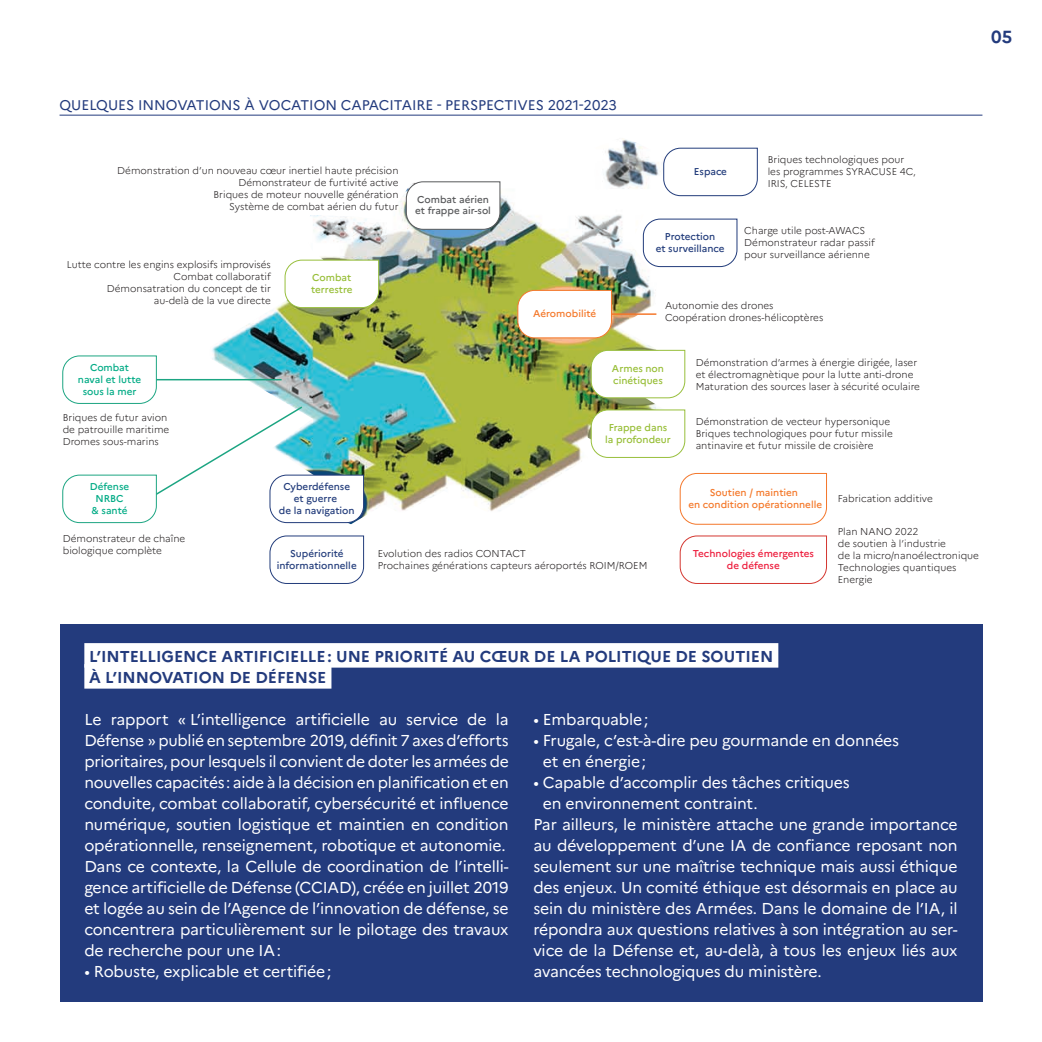
<style>
.page{position:relative;width:1042px;height:1042px;background:#fff}
.page>*{position:absolute;margin:0;border:0;box-sizing:border-box;transform-origin:0 0}
.t1{font:700 17.5px "Marianne";color:#233b7d}
.Texte_courant{font:15.75px/21px "Marianne";letter-spacing:-.01em;color:#fff;text-align:justify}
.Sous_titre_encadré{font:700 15.75px "Marianne";color:#233b7d}
.t2{font:14px "Marianne";color:#233b7d}
.t3{font:300 9.97px/11.9px "Marianne";color:#231f20}
.t4{font:500 9.97px/11.9px "Marianne";color:#223c7b;text-align:center}
.t5{font:500 9.97px/11.9px "Marianne";color:#97be36}
.t6{font:500 9.97px/11.9px "Marianne";color:#f47728;text-align:center}
.t7{font:500 9.97px/11.9px "Marianne";color:#00ab85;text-align:center}
.t8{font:500 9.97px/11.9px "Marianne";color:#ed1a3a;text-align:center}
.t9{font:500 9.97px/11.9px "Marianne";color:#57585a}
</style>
<div class="page">
<img style="left:212px;top:138px;width:447px;height:387px">
<svg style="left:642px;top:218px;width:96px;height:50px"></svg>
<svg style="left:590px;top:349px;width:96px;height:50px"></svg>
<svg style="left:590px;top:409px;width:96px;height:49px"></svg>
<svg style="left:679px;top:473px;width:148px;height:52px"></svg>
<svg style="left:663px;top:147px;width:95px;height:50px"></svg>
<svg style="left:405px;top:181px;width:96px;height:49px"></svg>
<svg style="left:284px;top:259px;width:96px;height:50px"></svg>
<svg style="left:269px;top:535px;width:95px;height:49px"></svg>
<hr style="left:606px;top:313px;width:50px;height:2px;background:#f4772b">
<svg style="left:517px;top:289px;width:95px;height:50px"></svg>
<svg style="left:62px;top:355px;width:302px;height:168px"></svg>
<svg style="left:679px;top:535px;width:148px;height:49px"></svg>
<hr style="left:60px;top:115px;width:922px;height:1px;background:#233b7d">
<div style="left:60px;top:624px;width:922px;height:377px;background:#233b7d"></div>
<div style="left:84px;top:643px;width:694px;height:24px;background:#fff"></div>
<div style="left:84px;top:664px;width:247px;height:24px;background:#fff"></div>
<p class="t1" style="left:991px;top:26px;width:22px">05</p>
<p class="t2" style="left:60px;top:96px;width:559px">QUELQUES INNOVATIONS À VOCATION CAPACITAIRE - PERSPECTIVES 2021-2023</p>
<p class="t3" style="left:117px;top:164px;width:283px;text-align:right">Démonstration d’un nouveau cœur inertiel haute précision Démonstrateur de furtivité active<br>Briques de moteur nouvelle génération<br>Système de combat aérien du futur</p>
<p class="t3" style="left:768px;top:153px;width:150px">Briques technologiques pour les programmes SYRACUSE 4C,<br>IRIS, CELESTE</p>
<p class="t3" style="left:744px;top:225px;width:132px">Charge utile post-AWACS<br>Démonstrateur radar passif pour surveillance aérienne</p>
<p class="t4" style="left:694px;top:165px;width:35px">Espace</p>
<p class="t9" style="left:415px;top:193px;width:77px">Combat aérien et frappe air-sol</p>
<p class="t4" style="left:656px;top:230px;width:70px">Protection<br>et surveillance</p>
<p class="t3" style="left:67px;top:259px;width:206px;text-align:right">Lutte contre les engins explosifs improvisés<br>Combat collaboratif<br>Démonsatration du concept de tir<br>au-delà de la vue directe</p>
<p class="t5" style="left:311px;top:271px;width:43px">Combat terrestre</p>
<p class="t3" style="left:665px;top:299px;width:160px">Autonomie des drones<br>Coopération drones-hélicoptères</p>
<p class="t3" style="left:696px;top:357px;width:226px">Démonstration d’armes à énergie dirigée, laser et électromagnètique pour la lutte anti-drone<br>Maturation des sources laser à sécurité oculaire</p>
<p class="t3" style="left:696px;top:415px;width:199px">Démonstration de vecteur hypersonique<br>Briques technologiques pour futur missile antinavire et futur missile de croisière</p>
<p class="t6" style="left:533px;top:307px;width:65px">Aéromobilité</p>
<p class="t7" style="left:78px;top:361px;width:65px">Combat naval et lutte sous la mer</p>
<p class="t5" style="left:612px;top:362px;width:54px">Armes non cinétiques</p>
<p class="t5" style="left:605px;top:421px;width:67px;text-align:center">Frappe dans la profondeur</p>
<p class="t3" style="left:63px;top:412px;width:108px">Briques de futur avion de patrouille maritime<br>Dromes sous-marins</p>
<p class="t7" style="left:90px;top:480px;width:41px">Défense<br>NRBC<br>&amp; santé</p>
<p class="t3" style="left:63px;top:533px;width:124px">Démonstrateur de chaîne biologique complète</p>
<p class="t4" style="left:279px;top:480px;width:77px">Cyberdéfense et guerre<br>de la navigation</p>
<p class="t4" style="left:277px;top:547px;width:81px">Supériorité informationnelle</p>
<p class="t3" style="left:378px;top:547px;width:271px">Evolution des radios CONTACT<br>Prochaines générations capteurs aéroportés ROIM/ROEM</p>
<p class="t6" style="left:688px;top:486px;width:135px">Soutien / maintien<br>en condition opérationnelle</p>
<p class="t8" style="left:693px;top:547px;width:123px">Technologies émergentes de défense</p>
<p class="t3" style="left:838px;top:492px;width:97px">Fabrication additive</p>
<p class="t3" style="left:838px;top:526px;width:143px">Plan NANO 2022<br>de soutien à l’industrie<br>de la micro/nanoélectronique<br>Technologies quantiques<br>Energie</p>
<p class="Sous_titre_encadré" style="left:89px;top:646px;width:685px">L’INTELLIGENCE ARTIFICIELLE: UNE PRIORITÉ AU CŒUR DE LA POLITIQUE DE SOUTIEN</p>
<p class="Sous_titre_encadré" style="left:89px;top:667px;width:239px">À L’INNOVATION DE DÉFENSE</p>
<p class="Texte_courant" style="left:84px;top:708px;width:426px">Le rapport « L’intelligence artificielle au service de la Défense » publié en septembre 2019, définit 7 axes d’efforts prioritaires, pour lesquels il convient de doter les armées de nouvelles capacités: aide à la décision en planification et en conduite, combat collaboratif, cybersécurité et influence numérique, soutien logistique et maintien en condition opérationnelle, renseignement, robotique et autonomie.</p>
<p class="Texte_courant" style="left:84px;top:855px;width:426px">Dans ce contexte, la Cellule de coordination de l’intelli&shy;gence artificielle de Défense (CCIAD), créée en juillet 2019 et logée au sein de l’Agence de l’innovation de défense, se concentrera particulièrement sur le pilotage des travaux de recherche pour une IA:</p>
<p class="Texte_courant" style="left:84px;top:960px;width:248px">• Robuste, explicable et certifiée;</p>
<p class="Texte_courant" style="left:533px;top:708px;width:116px">• Embarquable;</p>
<p class="Texte_courant" style="left:543px;top:729px;width:358px;text-indent:-9px">• Frugale, c’est-à-dire peu gourmande en données et en énergie;</p>
<p class="Texte_courant" style="left:543px;top:771px;width:308px;text-indent:-9px">• Capable d’accomplir des tâches critiques en environnement contraint.</p>
<p class="Texte_courant" style="left:533px;top:813px;width:426px">Par ailleurs, le ministère attache une grande importance au développement d’une IA de confiance reposant non seulement sur une maîtrise technique mais aussi éthique des enjeux. Un comité éthique est désormais en place au sein du ministère des Armées. Dans le domaine de l’IA, il répondra aux questions relatives à son intégration au ser&shy;vice de la Défense et, au-delà, à tous les enjeux liés aux avancées technologiques du ministère.</p>
</div>
